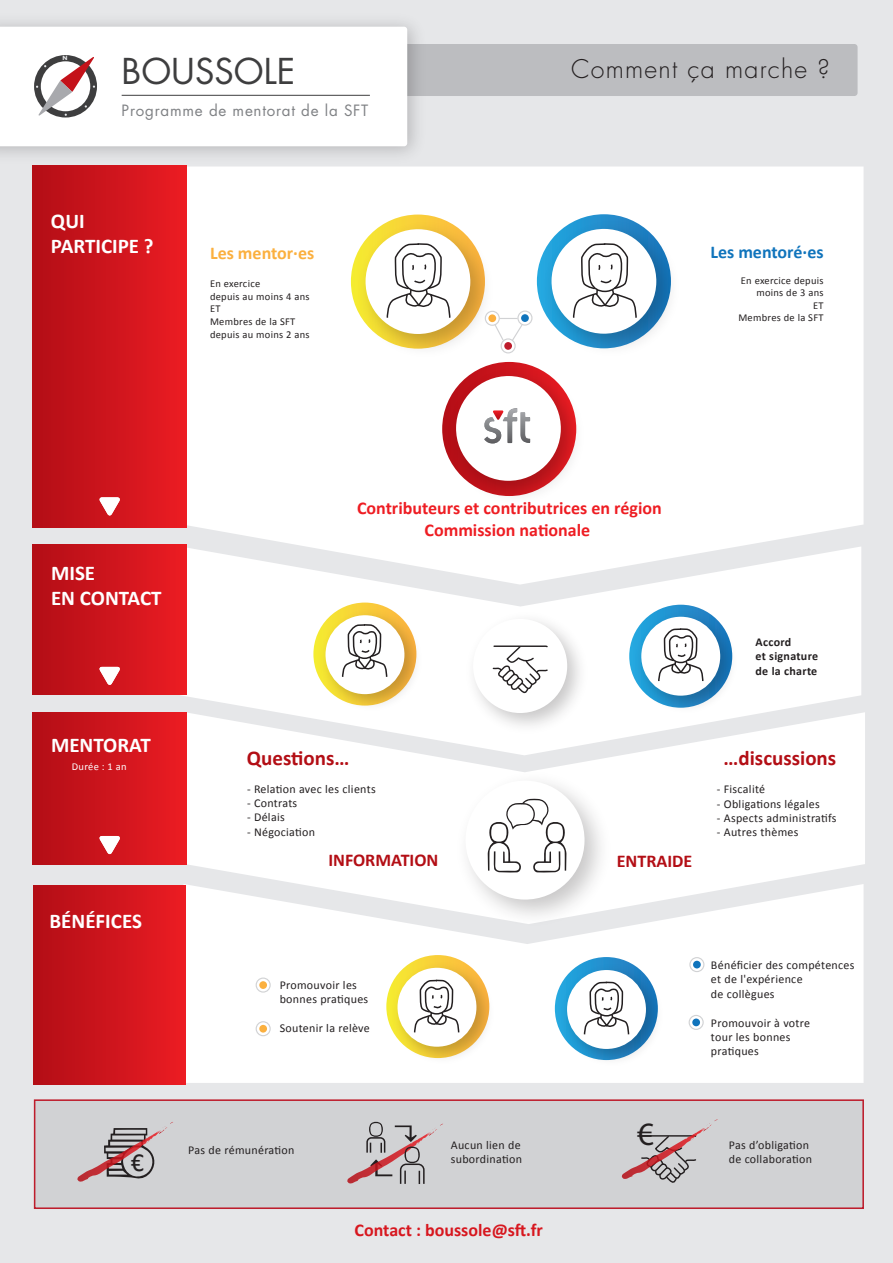
<style>
.page{position:relative;width:893px;height:1263px;background:#e6e7e9}
.page>*{position:absolute;margin:0;border:0;box-sizing:border-box;transform-origin:0 0}
.t1{font:34.65px "Futura";color:#3e3e3f}
.t2{font:32.7px "Myriad Pro";color:#231f20}
.t3{font:26.1px "Calibri";color:#231f20}
.t4{font:300 25.05px "Futura";letter-spacing:.05em;color:#231f20}
.t5{font:700 21px/25.2px "Calibri";color:#fff}
.t6{font:700 21px "Calibri";color:#b30e15}
.t7{font:700 18px/21.6px "Calibri";color:#ee1d23;text-align:center}
.t8{font:700 18px "Calibri";color:#d7171f}
.t9{font:700 18px "Calibri";color:#b30e15}
.t10{font:700 18px "Calibri";color:#1074bc}
.t11{font:700 18px "Calibri";color:#fbb03f}
.t12{font:15.15px "Futura";letter-spacing:.05em;color:#808285}
.t13{font:12px/14.4px "Calibri";letter-spacing:.025em;color:#231f20}
.t14{font:700 12px/14.4px "Calibri";letter-spacing:.025em;color:#231f20}
.t15{font:10.5px/12.6px "Calibri";letter-spacing:.025em;color:#231f20}
.t16{font:10.5px "Calibri";letter-spacing:.025em;color:#fff}
.t17{font:700 5.55px "Futura";color:#e6e7e9}
</style>
<div class="page">
<svg style="left:180px;top:584px;width:681px;height:129px;background:#fcfcfc"></svg>
<svg style="left:185px;top:712px;width:680px;height:212px;background:#fbfbfc"></svg>
<div style="left:182px;top:166px;width:681px;height:418px;background:#fff"></div>
<div style="left:32px;top:165px;width:155px;height:362px;background:linear-gradient(to right,#b20e16,#eb1c23)"></div>
<div style="left:33px;top:544px;width:154px;height:150px;background:linear-gradient(to right,#b20e16,#eb1c23)"></div>
<div style="left:33px;top:713px;width:154px;height:151px;background:linear-gradient(to right,#b20e16,#eb1c23)"></div>
<svg style="left:183px;top:884px;width:680px;height:199px;background:#fcfcfd"></svg>
<img style="left:448px;top:763px;width:171px;height:171px">
<div style="left:138px;top:44px;width:719px;height:52px;background:#bcbdc0;border-radius:3px"></div>
<img style="left:0;top:22px;width:432px;height:149px">
<div style="left:0;top:27px;width:407px;height:119px;background:#fff"></div>
<img style="left:350px;top:214px;width:151px;height:150px">
<div style="left:365px;top:229px;width:106px;height:105px;background:#fff;border-radius:50%"></div>
<img style="left:536px;top:214px;width:151px;height:150px">
<div style="left:551px;top:228px;width:106px;height:106px;background:#fff;border-radius:50%"></div>
<img style="left:441px;top:361px;width:150px;height:150px">
<div style="left:456px;top:376px;width:105px;height:105px;background:#fff;border-radius:50%"></div>
<svg style="left:484px;top:408px;width:46px;height:35px"></svg>
<div style="left:488px;top:314px;width:8px;height:8px;background:#fbb03f;border-radius:50%"></div>
<div style="left:521px;top:314px;width:8px;height:8px;background:#1074bc;border-radius:50%"></div>
<div style="left:504px;top:342px;width:8px;height:8px;background:#be1d2c;border-radius:50%"></div>
<div style="left:485px;top:311px;width:15px;height:15px;border:1px solid #d1d2d4;border-radius:50%"></div>
<div style="left:517px;top:311px;width:15px;height:15px;border:1px solid #d1d2d4;border-radius:50%"></div>
<div style="left:501px;top:338px;width:15px;height:15px;border:1px solid #d1d2d4;border-radius:50%"></div>
<svg style="left:493px;top:318px;width:31px;height:24px"></svg>
<svg style="left:99px;top:497px;width:21px;height:19px"></svg>
<svg style="left:99px;top:667px;width:21px;height:18px"></svg>
<img style="left:459px;top:605px;width:135px;height:135px">
<div style="left:473px;top:618px;width:95px;height:95px;background:#fff;border-radius:50%"></div>
<svg style="left:99px;top:836px;width:21px;height:19px"></svg>
<div style="left:693px;top:961px;width:8px;height:7px;background:#1074bc;border-radius:50%"></div>
<div style="left:689px;top:957px;width:15px;height:15px;border:1px solid #d1d2d4;border-radius:50%"></div>
<div style="left:692px;top:1018px;width:8px;height:8px;background:#1074bc;border-radius:50%"></div>
<div style="left:689px;top:1015px;width:15px;height:15px;border:1px solid #d1d2d4;border-radius:50%"></div>
<div style="left:259px;top:981px;width:8px;height:8px;background:#fbb03f;border-radius:50%"></div>
<div style="left:256px;top:977px;width:15px;height:15px;border:1px solid #d1d2d4;border-radius:50%"></div>
<div style="left:259px;top:1025px;width:8px;height:7px;background:#fbb03f;border-radius:50%"></div>
<div style="left:256px;top:1021px;width:15px;height:15px;border:1px solid #d1d2d4;border-radius:50%"></div>
<div style="left:35px;top:1100px;width:828px;height:108px;background:#d1d2d4"></div>
<div style="left:34px;top:1099px;width:830px;height:110px;border:2px solid #be1d2c"></div>
<svg style="left:77px;top:1122px;width:96px;height:59px"></svg>
<div style="left:33px;top:886px;width:153px;height:198px;background:linear-gradient(to right,#b20e16,#eb1c23)"></div>
<img style="left:630px;top:605px;width:113px;height:113px">
<div style="left:641px;top:616px;width:79px;height:80px;background:#fff;border-radius:50%"></div>
<img style="left:314px;top:604px;width:113px;height:113px">
<div style="left:325px;top:615px;width:80px;height:79px;background:#fff;border-radius:50%"></div>
<img style="left:556px;top:959px;width:113px;height:113px">
<div style="left:567px;top:970px;width:79px;height:79px;background:#fff;border-radius:50%"></div>
<img style="left:386px;top:956px;width:113px;height:113px">
<div style="left:397px;top:967px;width:80px;height:80px;background:#fff;border-radius:50%"></div>
<svg style="left:658px;top:628px;width:46px;height:54px"></svg>
<svg style="left:341px;top:623px;width:48px;height:54px"></svg>
<svg style="left:572px;top:243px;width:65px;height:75px"></svg>
<svg style="left:386px;top:243px;width:65px;height:75px"></svg>
<svg style="left:583px;top:981px;width:47px;height:54px"></svg>
<svg style="left:413px;top:979px;width:47px;height:54px"></svg>
<hr style="left:122px;top:95px;width:248px;height:1px;background:#3e3e3f">
<svg style="left:34px;top:55px;width:63px;height:63px;background:#beaeb0"></svg>
<svg style="left:492px;top:645px;width:56px;height:49px"></svg>
<svg style="left:465px;top:780px;width:120px;height:120px;background:#f0efef"></svg>
<svg style="left:347px;top:1121px;width:96px;height:63px"></svg>
<svg style="left:622px;top:1119px;width:96px;height:64px"></svg>
<p class="t17" style="left:63px;top:54px;width:7px">N</p>
<h1 class="t1" style="left:122px;top:49px;width:175px">BOUSSOLE</h1>
<p class="t12" style="left:122px;top:101px;width:248px">Programme de mentorat de la SFT</p>
<h3 class="t4" style="left:571px;top:54px;width:260px">Comment ça marche ?</h3>
<h3 class="t5" style="left:51px;top:208px;width:104px">QUI<br>PARTICIPE ?</h3>
<h3 class="t11" style="left:210px;top:241px;width:106px">Les mentor·es</h3>
<h3 class="t10" style="left:710px;top:241px;width:115px">Les mentoré·es</h3>
<p class="t15" style="left:210px;top:277px;width:101px">En exercice<br>depuis au moins 4 ans<br>ET<br>Membres de la SFT depuis au moins 2 ans</p>
<p class="t15" style="left:738px;top:274px;width:87px;text-align:right">En exercice depuis moins de 3 ans<br>ET<br>Membres de la SFT</p>
<h3 class="t5" style="left:51px;top:560px;width:112px">MISE<br>EN CONTACT</h3>
<h3 class="t5" style="left:51px;top:732px;width:101px">MENTORAT</h3>
<p class="t16" style="left:72px;top:760px;width:56px">Durée : 1 an</p>
<h3 class="t5" style="left:50px;top:908px;width:94px">BÉNÉFICES</h3>
<h3 class="t3" style="left:131px;top:1145px;width:15px">€</h3>
<h3 class="t7" style="left:357px;top:497px;width:306px">Contributeurs et contributrices en région<br>Commission nationale</h3>
<p class="t14" style="left:756px;top:634px;width:64px">Accord<br>et signature de la charte</p>
<h3 class="t6" style="left:247px;top:745px;width:104px">Questions…</h3>
<h3 class="t6" style="left:724px;top:745px;width:114px">…discussions</h3>
<p class="t13" style="left:247px;top:781px;width:130px">- Relation avec les clients</p>
<p class="t13" style="left:247px;top:796px;width:52px">- Contrats</p>
<p class="t13" style="left:247px;top:810px;width:39px">- Délais</p>
<p class="t13" style="left:247px;top:825px;width:70px">- Négociation</p>
<h3 class="t9" style="left:328px;top:848px;width:112px">INFORMATION</h3>
<h3 class="t9" style="left:617px;top:850px;width:77px">ENTRAIDE</h3>
<p class="t13" style="left:717px;top:782px;width:50px">- Fiscalité</p>
<p class="t13" style="left:717px;top:796px;width:104px">- Obligations légales</p>
<p class="t13" style="left:717px;top:811px;width:121px">- Aspects administratifs</p>
<p class="t13" style="left:717px;top:825px;width:83px">- Autres thèmes</p>
<p class="t13" style="left:280px;top:978px;width:90px">Promouvoir les bonnes pratiques</p>
<p class="t13" style="left:280px;top:1021px;width:92px">Soutenir la relève</p>
<p class="t13" style="left:711px;top:958px;width:145px">Bénéficier des compétences et de l'expérience<br>de collègues</p>
<p class="t13" style="left:711px;top:1015px;width:101px">Promouvoir à votre tour les bonnes pratiques</p>
<h2 class="t2" style="left:637px;top:1116px;width:18px">€</h2>
<p class="t13" style="left:188px;top:1143px;width:108px">Pas de rémunération</p>
<p class="t13" style="left:729px;top:1138px;width:85px">Pas d’obligation de collaboration</p>
<p class="t13" style="left:451px;top:1138px;width:73px">Aucun lien de subordination</p>
<h3 class="t8" style="left:355px;top:1219px;width:190px">Contact : boussole@sft.fr</h3>
</div>
